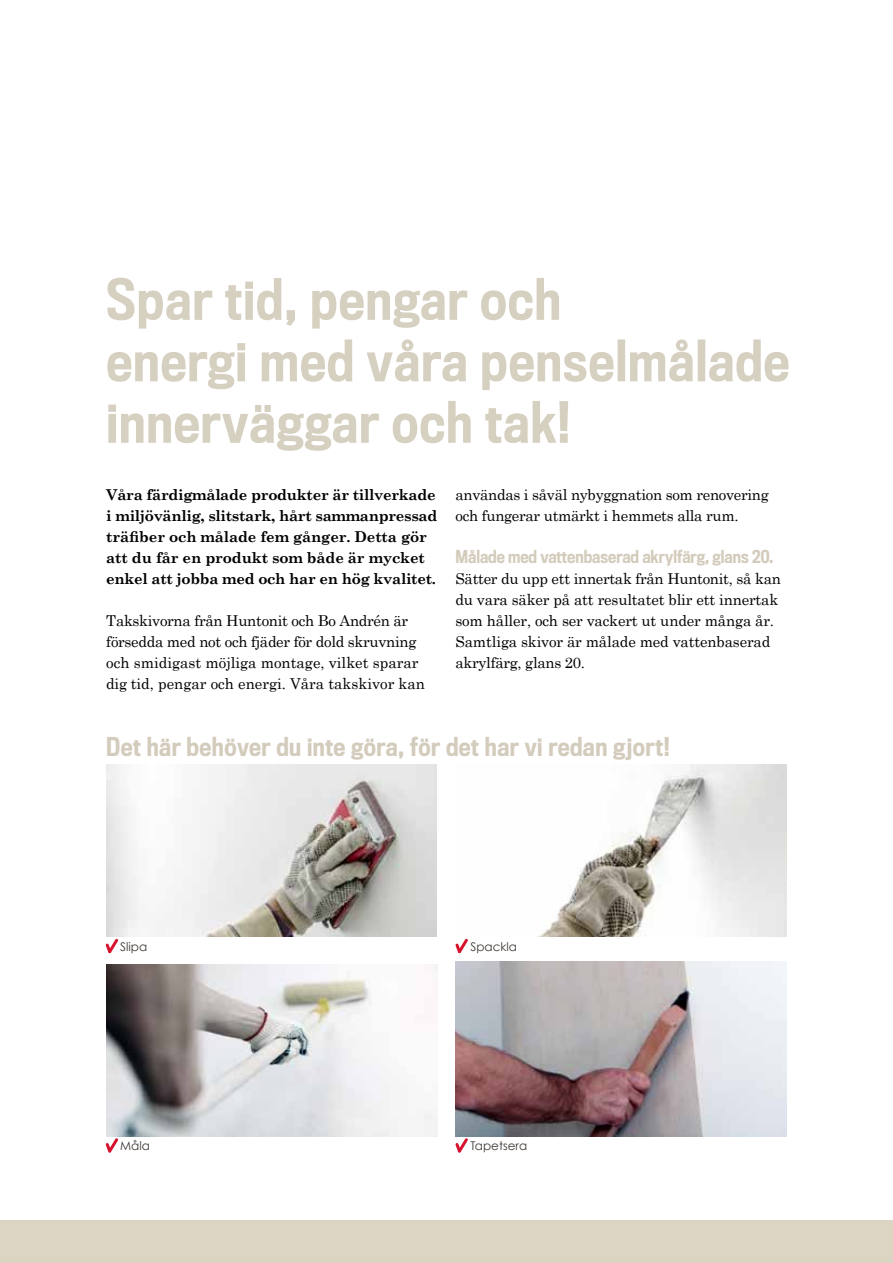
<style>
.page{position:relative;width:893px;height:1263px;background:#fff}
.page>*{position:absolute;margin:0;border:0;box-sizing:border-box;transform-origin:0 0}
.t1{font:500 52.5px/61.5px "Titling Gothic FB Cond";letter-spacing:.02em;color:#d6d0c1}
.t2{font:500 24px "Titling Gothic FB Cond";letter-spacing:.02em;color:#d3cbbb}
.t3{font:500 16.5px "Titling Gothic FB Cond";color:#d3cbbb}
.t4{font:15px/21px "Century Schoolbook";letter-spacing:-.02em;color:#000}
.t5{font:700 15px/21px "Century Schoolbook";letter-spacing:-.02em;color:#000}
.t6{font:12px "Century Gothic";color:#3d3835}
</style>
<div class="page">
<div style="left:0;top:1220px;width:893px;height:43px;background:#dcd5c4"></div>
<img style="left:106px;top:964px;width:331px;height:172px">
<img style="left:106px;top:765px;width:331px;height:172px">
<img style="left:537px;top:765px;width:250px;height:172px">
<img style="left:455px;top:962px;width:332px;height:174px">
<svg style="left:105px;top:936px;width:16px;height:18px"></svg>
<svg style="left:455px;top:938px;width:13px;height:16px"></svg>
<svg style="left:105px;top:1135px;width:16px;height:18px"></svg>
<svg style="left:455px;top:1135px;width:15px;height:18px"></svg>
<h1 class="t1" style="left:106px;top:270px;width:684px">Spar tid, pengar och<br>energi med våra penselmålade innerväggar och tak!</h1>
<p class="t5" style="left:106px;top:484px;width:333px">Våra färdigmålade produkter är tillverkade i miljövänlig, slitstark, hårt sammanpressad träfiber och målade fem gånger. Detta gör att du får en produkt som både är mycket enkel att jobba med och har en hög kvalitet.</p>
<p class="t4" style="left:106px;top:610px;width:320px">Takskivorna från Huntonit och Bo Andrén är försedda med not och fjäder för dold skruvning och smidigast möjliga montage, vilket sparar dig tid, pengar och energi. Våra takskivor kan</p>
<p class="t4" style="left:455px;top:484px;width:315px">användas i såväl nybyggnation som renovering och fungerar utmärkt i hemmets alla rum.</p>
<p class="t3" style="left:455px;top:547px;width:320px">Målade med vattenbaserad akrylfärg, glans 20.</p>
<p class="t4" style="left:455px;top:568px;width:327px">Sätter du upp ett innertak från Huntonit, så kan du vara säker på att resultatet blir ett innertak som håller, och ser vackert ut under många år.<br>Samtliga skivor är målade med vattenbaserad akrylfärg, glans 20.</p>
<h2 class="t2" style="left:106px;top:733px;width:565px">Det här behöver du inte göra, för det har vi redan gjort!</h2>
<p class="t6" style="left:120px;top:939px;width:29px">Slipa</p>
<p class="t6" style="left:120px;top:1139px;width:31px">Måla</p>
<p class="t6" style="left:470px;top:939px;width:48px">Spackla</p>
<p class="t6" style="left:470px;top:1139px;width:58px">Tapetsera</p>
</div>
